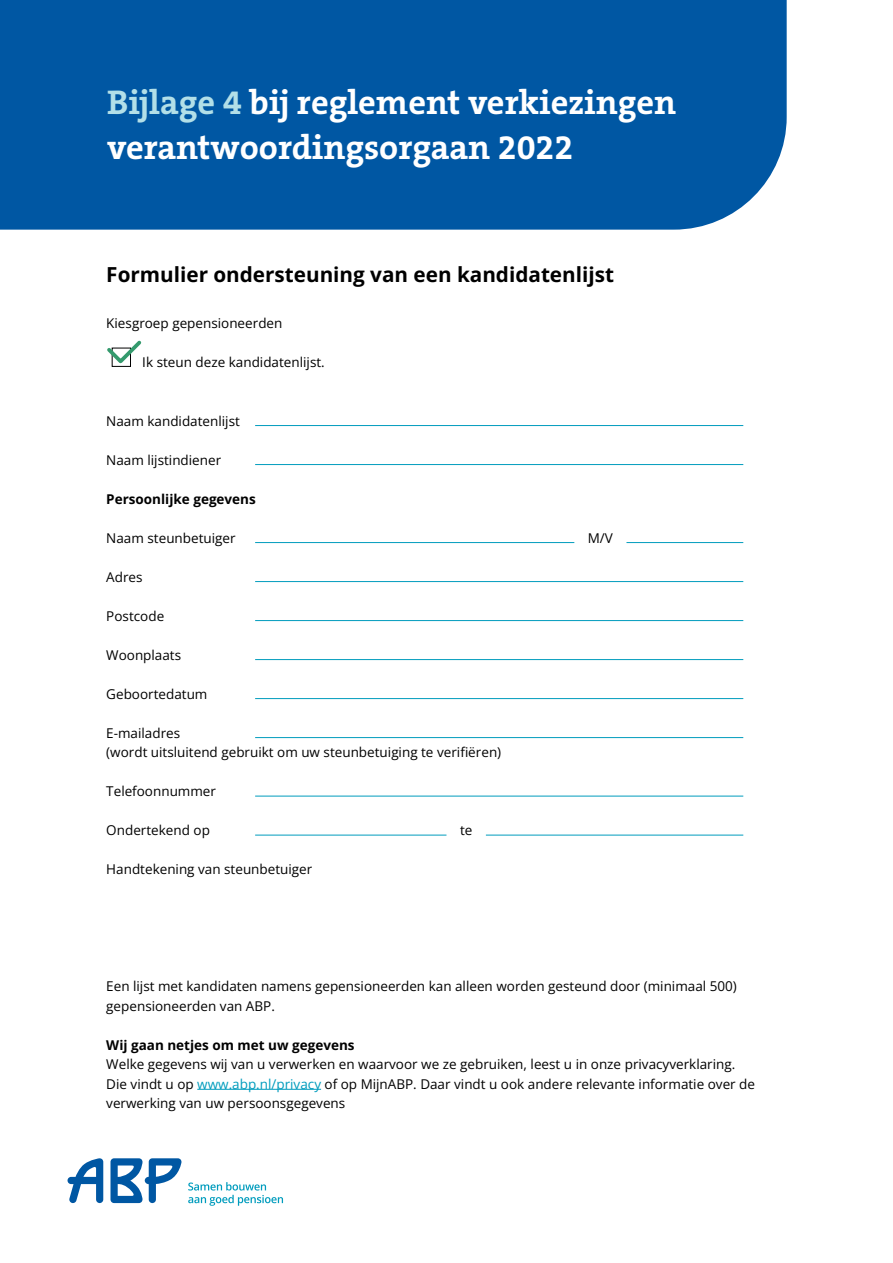
<style>
.page{position:relative;width:893px;height:1263px;background:#fff}
.page>*{position:absolute;margin:0;border:0;box-sizing:border-box;transform-origin:0 0}
.t1{font:700 34.5px/45px "The Serif B W7";color:#fff}
.t2{font:700 20.7px "Open Sans";color:#000}
.t3{font:13.5px/19.5px "Open Sans";color:#000}
.t4{font:700 13.5px "Open Sans";color:#000}
.s1{color:#b2dfe8}
.s2{color:#009cbd}
</style>
<div class="page">
<hr style="left:255px;top:425px;width:488px;height:1px;background:#009cbd">
<hr style="left:255px;top:464px;width:488px;height:1px;background:#009cbd">
<hr style="left:255px;top:542px;width:319px;height:1px;background:#009cbd">
<hr style="left:626px;top:542px;width:117px;height:1px;background:#009cbd">
<hr style="left:255px;top:581px;width:488px;height:1px;background:#009cbd">
<hr style="left:255px;top:620px;width:488px;height:1px;background:#009cbd">
<hr style="left:255px;top:659px;width:488px;height:1px;background:#009cbd">
<hr style="left:255px;top:698px;width:488px;height:1px;background:#009cbd">
<hr style="left:255px;top:737px;width:488px;height:1px;background:#009cbd">
<hr style="left:255px;top:796px;width:488px;height:1px;background:#009cbd">
<hr style="left:255px;top:835px;width:191px;height:1px;background:#009cbd">
<hr style="left:486px;top:835px;width:257px;height:1px;background:#009cbd">
<hr style="left:197px;top:1089px;width:124px;height:1px;background:#009cbd">
<svg style="left:107px;top:340px;width:35px;height:27px"></svg>
<svg style="left:188px;top:1182px;width:95px;height:24px"></svg>
<svg style="left:68px;top:1158px;width:114px;height:45px"></svg>
<div style="left:0;top:0;width:787px;height:230px;background:#0057a3"></div>
<h1 class="t1" style="left:107px;top:80px;width:571px"><span class="s1">Bijlage 4</span> bij reglement verkiezingen verantwoordingsorgaan 2022</h1>
<h2 class="t2" style="left:106px;top:260px;width:509px">Formulier ondersteuning van een kandidatenlijst</h2>
<p class="t3" style="left:106px;top:313px;width:178px">Kiesgroep gepensioneerden</p>
<p class="t3" style="left:142px;top:352px;width:184px">Ik steun deze kandidatenlijst.</p>
<p class="t3" style="left:106px;top:411px;width:135px">Naam kandidatenlijst</p>
<p class="t3" style="left:106px;top:450px;width:116px">Naam lijstindiener</p>
<p class="t4" style="left:106px;top:489px;width:151px">Persoonlijke gegevens</p>
<p class="t3" style="left:106px;top:528px;width:131px">Naam steunbetuiger</p>
<p class="t3" style="left:588px;top:528px;width:27px">M/V</p>
<p class="t3" style="left:106px;top:567px;width:38px">Adres</p>
<p class="t3" style="left:106px;top:606px;width:59px">Postcode</p>
<p class="t3" style="left:106px;top:645px;width:76px">Woonplaats</p>
<p class="t3" style="left:106px;top:684px;width:103px">Geboortedatum</p>
<p class="t3" style="left:106px;top:723px;width:396px">E-mailadres<br>(wordt uitsluitend gebruikt om uw steunbetuiging te verifiëren)</p>
<p class="t3" style="left:106px;top:781px;width:111px">Telefoonnummer</p>
<p class="t3" style="left:106px;top:820px;width:105px">Ondertekend op</p>
<p class="t3" style="left:460px;top:820px;width:14px">te</p>
<p class="t3" style="left:106px;top:859px;width:208px">Handtekening van steunbetuiger</p>
<p class="t3" style="left:106px;top:976px;width:632px">Een lijst met kandidaten namens gepensioneerden kan alleen worden gesteund door (minimaal 500) gepensioneerden van ABP.</p>
<p class="t4" style="left:106px;top:1035px;width:250px">Wij gaan netjes om met uw gegevens</p>
<p class="t3" style="left:106px;top:1054px;width:650px">Welke gegevens wij van u verwerken en waarvoor we ze gebruiken, leest u in onze privacyverklaring.<br>Die vindt u op <span class="s2">www.abp.nl/privacy</span> of op MijnABP. Daar vindt u ook andere relevante informatie over de verwerking van uw persoonsgegevens</p>
</div>
